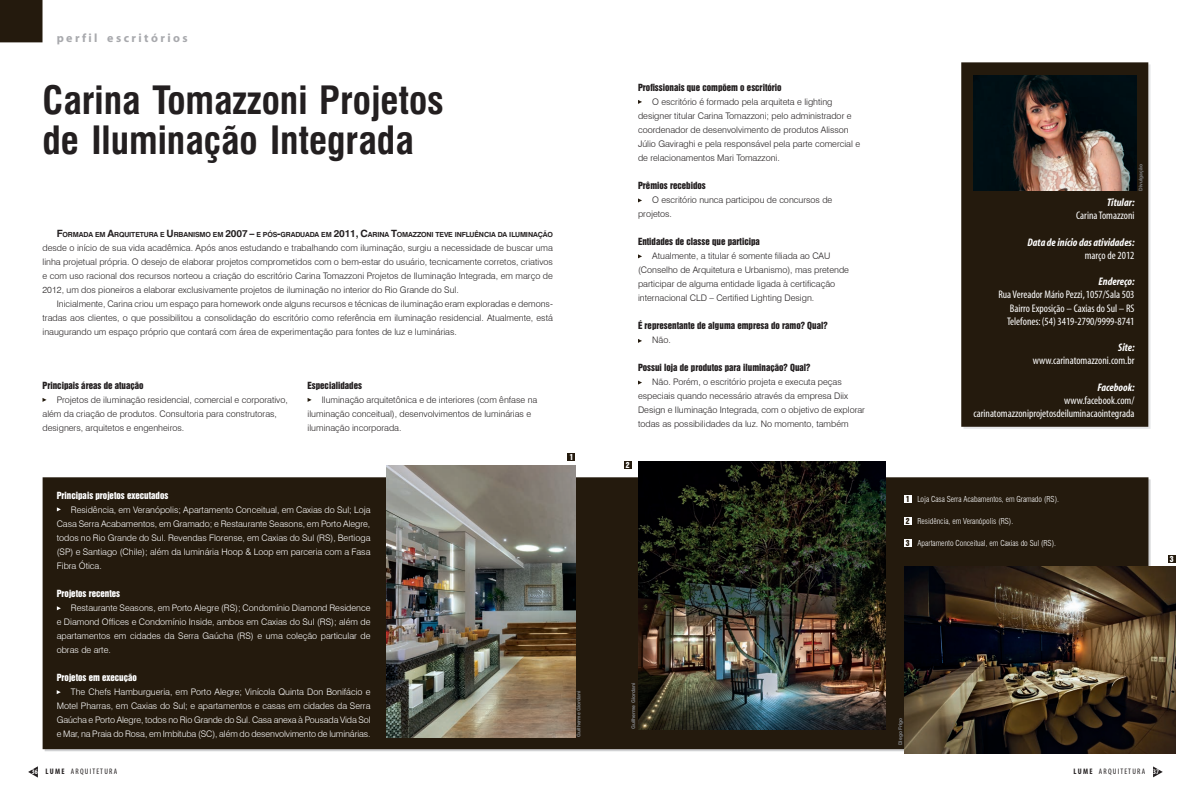
<style>
.page{position:relative;width:1191px;height:794px;background:#fff}
.page>*{position:absolute;margin:0;border:0;box-sizing:border-box;transform-origin:0 0}
.t1{font:700 condensed 38px/40px "Swiss 721 BT";color:#231f20}
.t2{font:700 12px "Myriad";color:#a8a9ad}
.t3{font:condensed 11px/13.2px "Myriad";color:#fff;text-align:justify}
.t4{font:italic 700 condensed 11px "Myriad";color:#fff}
.t5{font:300 9px/14px "Swiss 721 BT";color:#231f20}
.t6{font:300 9px/14px "Swiss 721 BT";color:#fff;text-align:justify}
.t7{font:9px "Swiss 921 BT Regular A";color:#231f20}
.t8{font:9px "Swiss 921 BT Regular A";color:#fff}
.t9{font:300 condensed 8px "Swiss 721 BT";color:#fff}
.t10{font:condensed 8px "Myriad";color:#231f20}
.t11{font:7.6px "Swiss 921 BT Regular A";color:#241a0d}
.t12{font:7.6px "Swiss 921 BT Regular A";color:#fff}
.t13{font:700 7px "Swiss 721 BT";letter-spacing:-.02em;color:#231f20}
.t14{font:700 5px "Swiss 721 BT";color:#808285}
.s1{font-size:10px}
.s2{font-weight:700;font-size:7px;color:#fff}
.s3{font-weight:700}
</style>
<div class="page">
<svg style="left:1153px;top:766px;width:9px;height:11px"></svg>
<svg style="left:28px;top:766px;width:10px;height:11px"></svg>
<div style="left:961px;top:62px;width:187px;height:365px;background:#241a0d"></div>
<div style="left:43px;top:477px;width:1105px;height:272px;background:#241a0d"></div>
<img style="left:973px;top:75px;width:163px;height:116px">
<img style="left:638px;top:462px;width:247px;height:267px">
<svg style="left:57px;top:690px;width:4px;height:4px"></svg>
<svg style="left:57px;top:606px;width:4px;height:4px"></svg>
<svg style="left:57px;top:507px;width:4px;height:4px"></svg>
<svg style="left:42px;top:398px;width:5px;height:4px"></svg>
<svg style="left:307px;top:398px;width:5px;height:4px"></svg>
<div style="left:904px;top:495px;width:7px;height:8px;background:#fff"></div>
<div style="left:1168px;top:555px;width:7px;height:8px;background:#241a0d"></div>
<div style="left:904px;top:539px;width:7px;height:7px;background:#fff"></div>
<div style="left:904px;top:517px;width:7px;height:7px;background:#fff"></div>
<svg style="left:638px;top:100px;width:4px;height:4px"></svg>
<svg style="left:638px;top:339px;width:4px;height:4px"></svg>
<div style="left:624px;top:462px;width:7px;height:7px;background:#241a0d"></div>
<div style="left:568px;top:453px;width:7px;height:8px;background:#241a0d"></div>
<img style="left:386px;top:465px;width:189px;height:272px">
<div style="left:0;top:0;width:42px;height:42px;background:#241a0d"></div>
<img style="left:904px;top:566px;width:271px;height:187px">
<h2 class="t2" style="left:57px;top:32px;width:132px">p e r f i l e s c r i t ó r i o s</h2>
<h1 class="t1" style="left:42px;top:81px;width:403px">Carina Tomazzoni Projetos de Iluminação Integrada</h1>
<p class="t13" style="left:57px;top:230px;width:498px"><span class="s1">F</span>ORMADA EM <span class="s1">A</span>RQUITETURA E <span class="s1">U</span> RBANISMO EM <span class="s1">2007 –</span> E PÓS<span class="s1">-</span>GRADUADA EM <span class="s1">2011, C</span>ARINA <span class="s1">T</span>OMAZZONI TEVE INFLUÊNCIA DA ILUMINAÇÃO</p>
<p class="t5" style="left:43px;top:240px;width:512px;text-align:justify">desde o início de sua vida acadêmica. Após anos estudando e trabalhando com iluminação, surgiu a necessidade de buscar uma linha projetual própria. O desejo de elaborar projetos comprometidos com o bem-estar do usuário, tecnicamente corretos, criativos e com uso racional dos recursos norteou a criação do escritório Carina Tomazzoni Projetos de Iluminação Integrada, em março de 2012, um dos pioneiros a elaborar exclusivamente projetos de iluminação no interior do Rio Grande do Sul.</p>
<p class="t5" style="left:43px;top:296px;width:512px;text-align:justify;text-indent:14px">Inicialmente, Carina criou um espaço para homework onde alguns recursos e técnicas de iluminação eram exploradas e demons&shy;tradas aos clientes, o que possibilitou a consolidação do escritório como referência em iluminação residencial. Atualmente, está inaugurando um espaço próprio que contará com área de experimentação para fontes de luz e luminárias.</p>
<p class="t7" style="left:43px;top:379px;width:103px">Principais áreas de atuação</p>
<p class="t5" style="left:43px;top:393px;width:247px;text-indent:14px">Projetos de iluminação residencial, comercial e corporativo, além da criação de produtos. Consultoria para construtoras, designers, arquitetos e engenheiros.</p>
<p class="t7" style="left:307px;top:379px;width:56px">Especialidades</p>
<p class="t5" style="left:307px;top:393px;width:231px;text-indent:14px">Iluminação arquitetônica e de interiores (com ênfase na iluminação conceitual), desenvolvimentos de luminárias e iluminação incorporada.</p>
<p class="t8" style="left:57px;top:489px;width:113px">Principais projetos executados</p>
<p class="t6" style="left:57px;top:502px;width:315px;text-indent:14px">Residência, em Veranópolis; Apartamento Conceitual, em Caxias do Sul; Loja Casa Serra Acabamentos, em Gramado; e Restaurante Seasons, em Porto Alegre, todos no Rio Grande do Sul. Revendas Florense, em Caxias do Sul (RS), Bertioga (SP) e Santiago (Chile); além da luminária Hoop &amp; Loop em parceria com a Fasa Fibra Ótica.</p>
<p class="t8" style="left:57px;top:587px;width:65px">Projetos recentes</p>
<p class="t6" style="left:57px;top:600px;width:315px;text-indent:14px">Restaurante Seasons, em Porto Alegre (RS); Condomínio Diamond Residence e Diamond Offices e Condomínio Inside, ambos em Caxias do Sul (RS); além de apartamentos em cidades da Serra Gaúcha (RS) e uma coleção particular de obras de arte.</p>
<p class="t8" style="left:57px;top:671px;width:82px">Projetos em execução</p>
<p class="t6" style="left:57px;top:685px;width:315px;text-indent:14px">The Chefs Hamburgueria, em Porto Alegre; Vinícola Quinta Don Bonifácio e Motel Pharras, em Caxias do Sul; e apartamentos e casas em cidades da Serra Gaúcha e Porto Alegre, todos no Rio Grande do Sul. Casa anexa à Pousada Vida Sol e Mar, na Praia do Rosa, em Imbituba (SC), além do desenvolvimento de luminárias.</p>
<p class="t12" style="left:569px;top:452px;width:5px">1</p>
<p class="t7" style="left:638px;top:82px;width:145px">Profissionais que compõem o escritório</p>
<p class="t5" style="left:638px;top:95px;width:224px;text-indent:14px">O escritório é formado pela arquiteta e lighting designer titular Carina Tomazzoni; pelo administrador e coordenador de desenvolvimento de produtos Alisson Júlio Gaviraghi e pela responsável pela parte comercial e de relacionamentos Mari Tomazzoni.</p>
<p class="t7" style="left:638px;top:180px;width:69px">Prêmios recebidos</p>
<p class="t5" style="left:638px;top:193px;width:196px;text-indent:14px">O escritório nunca participou de concursos de projetos.</p>
<p class="t7" style="left:638px;top:236px;width:123px">Entidades de classe que participa</p>
<p class="t5" style="left:638px;top:249px;width:212px;text-indent:14px">Atualmente, a titular é somente filiada ao CAU (Conselho de Arquitetura e Urbanismo), mas pretende participar de alguma entidade ligada à certificação internacional CLD – Certified Lighting Design.</p>
<p class="t7" style="left:638px;top:320px;width:191px">É representante de alguma empresa do ramo? Qual?</p>
<p class="t5" style="left:652px;top:333px;width:20px">Não.</p>
<p class="t7" style="left:638px;top:362px;width:174px">Possui loja de produtos para iluminação? Qual?</p>
<p class="t5" style="left:638px;top:375px;width:228px;text-indent:14px">Não. Porém, o escritório projeta e executa peças especiais quando necessário através da empresa Diix Design e Iluminação Integrada, com o objetivo de explorar todas as possibilidades da luz. No momento, também</p>
<p class="t12" style="left:626px;top:460px;width:5px">2</p>
<p class="t14" style="left:575px;top:737px;width:48px;rotate:-90deg">Guilherme Giordani</p>
<p class="t14" style="left:630px;top:729px;width:48px;rotate:-90deg">Guilherme Giordani</p>
<p class="t14" style="left:1137px;top:191px;width:28px;rotate:-90deg">Divulgação</p>
<p class="t4" style="left:1107px;top:197px;width:29px">Titular:</p>
<p class="t3" style="left:1076px;top:209px;width:60px">Carina Tomazzoni</p>
<p class="t4" style="left:1027px;top:236px;width:108px">Data de início das atividades:</p>
<p class="t3" style="left:1084px;top:249px;width:51px">março de 2012</p>
<p class="t4" style="left:1098px;top:276px;width:37px">Endereço:</p>
<p class="t3" style="left:1007px;top:288px;width:129px;text-indent:-9px">Rua Vereador Mário Pezzi, 1057/Sala 503<br>Bairro Exposição – Caxias do Sul – RS Telefones: (54) 3419-2790/9999-8741</p>
<p class="t4" style="left:1118px;top:342px;width:18px">Site:</p>
<p class="t3" style="left:1033px;top:354px;width:103px">www.carinatomazzoni.com.br</p>
<p class="t4" style="left:1097px;top:381px;width:39px">Facebook:</p>
<p class="t3" style="left:973px;top:394px;width:162px;text-align:right">www.facebook.com/ carinatomazzoniprojetosdeiluminacaointegrada</p>
<p class="t11" style="left:906px;top:494px;width:5px">1</p>
<p class="t11" style="left:906px;top:516px;width:5px">2</p>
<p class="t11" style="left:906px;top:538px;width:5px">3</p>
<p class="t9" style="left:917px;top:494px;width:143px">Loja Casa Serra Acabamentos, em Gramado (RS).</p>
<p class="t9" style="left:917px;top:516px;width:97px">Residência, em Veranópolis (RS).</p>
<p class="t9" style="left:917px;top:538px;width:140px">Apartamento Conceitual, em Caxias do Sul (RS).</p>
<p class="t14" style="left:897px;top:745px;width:29px;rotate:-90deg">Diego Frigo</p>
<p class="t10" style="left:32px;top:767px;width:87px"><span class="s2">36</span> <span class="s3">L U M E</span> A R Q U I T E T U R A</p>
<p class="t10" style="left:1073px;top:767px;width:87px"><span class="s3">L U M E</span> A R Q U I T E T U R A <span class="s2">37</span></p>
<p class="t12" style="left:1169px;top:554px;width:5px">3</p>
</div>
